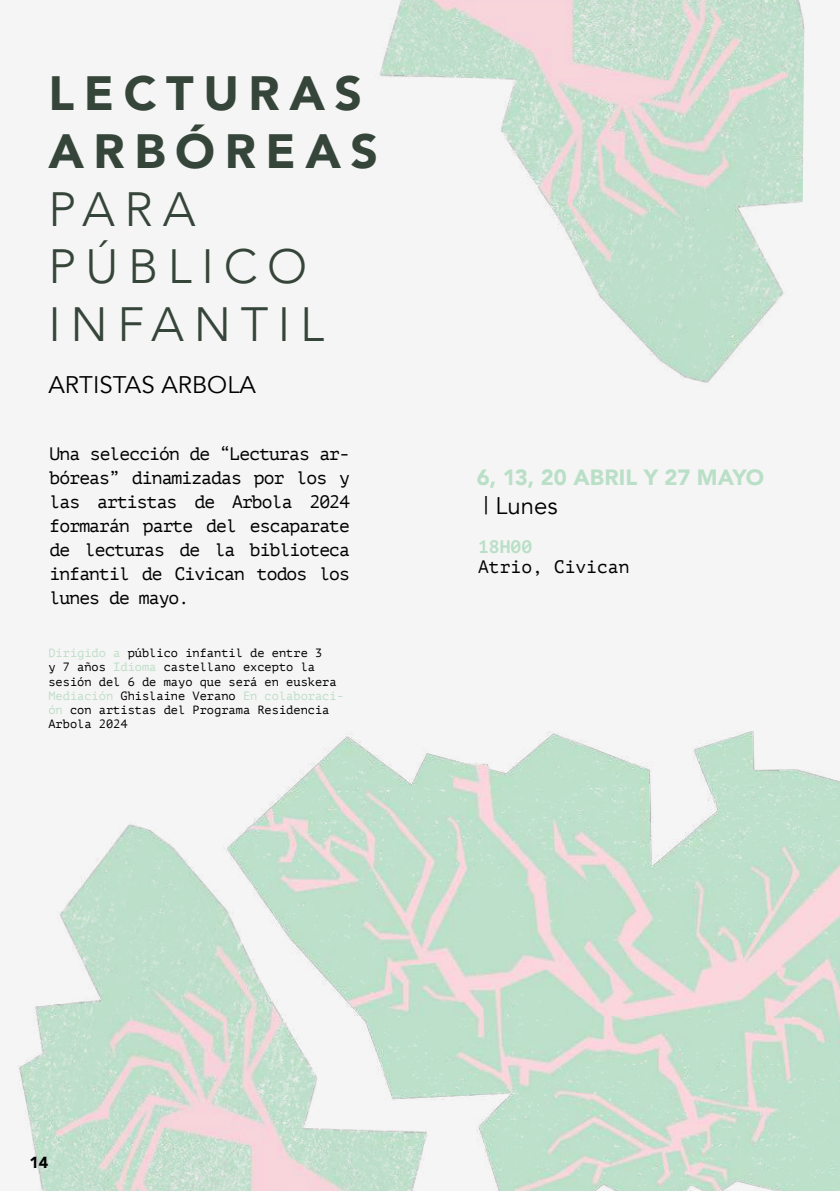
<style>
.page{position:relative;width:840px;height:1191px;background:#fff}
.page>*{position:absolute;margin:0;border:0;box-sizing:border-box;transform-origin:0 0}
.t1{font:300 48px/57.6px "Avenir";letter-spacing:.2em;color:#36453a}
.t2{font:900 48px/57.6px "Avenir";letter-spacing:.2em;color:#36453a}
.t3{font:24px "Avenir";color:#000}
.t4{font:900 22px "Avenir";color:#b9dfc7}
.t5{font:18px/24px "PT Mono";letter-spacing:-.05em;color:#000;text-align:justify}
.t6{font:18px "PT Mono";color:#000}
.t7{font:700 18px "PT Mono";color:#b9dfc7}
.t8{font:900 16px "Avenir";color:#000}
.t9{font:12px/14px "PT Mono";color:#000}
.s1{color:#bfdec9}
</style>
<div class="page">
<div style="left:0;top:0;width:839px;height:1191px;background:#f5f5f5"></div>
<img style="left:289px;top:731px;width:550px;height:460px">
<img style="left:19px;top:788px;width:434px;height:403px">
<img style="left:379px;top:0;width:425px;height:383px">
<h1 class="t2" style="left:48px;top:64px;width:331px">LECTURAS<br>ARBÓREAS</h1>
<h1 class="t1" style="left:48px;top:180px;width:277px">PARA<br>PÚBLICO<br>INFANTIL</h1>
<h2 class="t3" style="left:48px;top:370px;width:209px">ARTISTAS ARBOLA</h2>
<h3 class="t5" style="left:50px;top:441px;width:302px">Una selección de “Lecturas ar&shy;bóreas” dinamizadas por los y las artistas de Arbola 2024 formarán parte del escaparate de lecturas de la biblioteca infantil de Civican todos los lunes de mayo.</h3>
<p class="t9" style="left:48px;top:646px;width:297px"><span class="s1">Dirigido a</span> público infantil de entre 3<br>y 7 años <span class="s1">Idioma</span> castellano excepto la sesión del 6 de mayo que será en euskera <span class="s1">Mediación</span> Ghislaine Verano <span class="s1">En colaboraci&shy;ón</span> con artistas del Programa Residencia Arbola 2024</p>
<h3 class="t4" style="left:476px;top:458px;width:289px">6, 13, 20 ABRIL Y 27 MAYO</h3>
<h2 class="t3" style="left:483px;top:491px;width:76px">| Lunes</h2>
<h3 class="t7" style="left:478px;top:535px;width:55px">18H00</h3>
<h3 class="t6" style="left:478px;top:556px;width:153px">Atrio, Civican</h3>
<h3 class="t8" style="left:29px;top:1148px;width:20px">14</h3>
</div>
